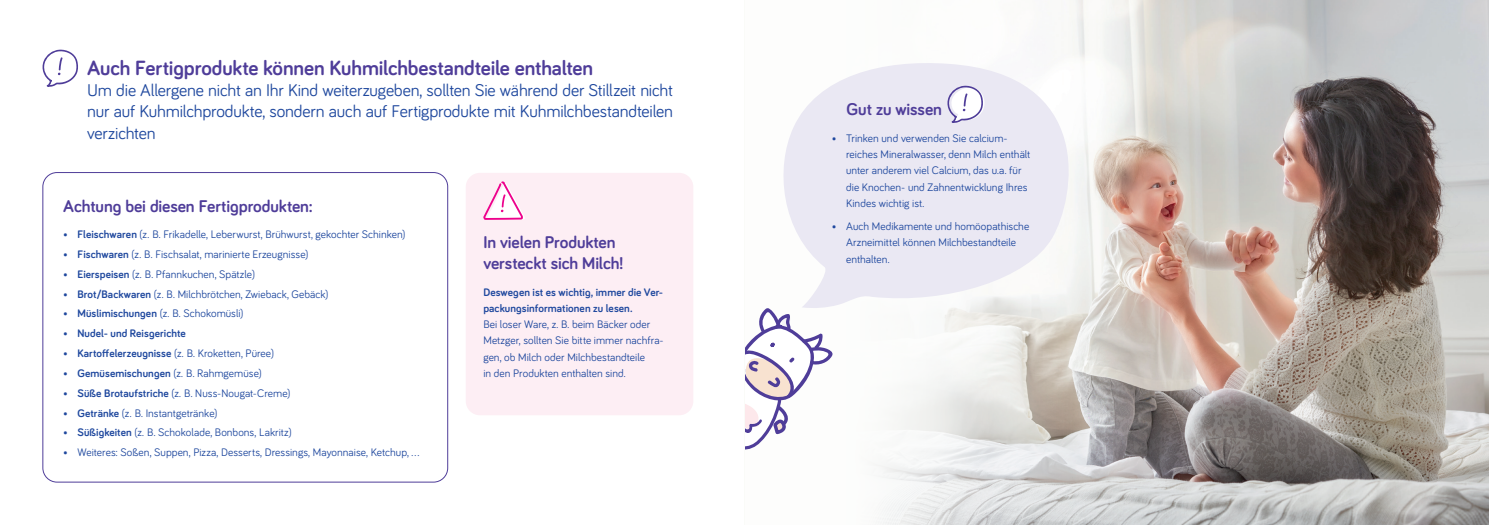
<style>
.page{position:relative;width:1489px;height:525px;background:#fff}
.page>*{position:absolute;margin:0;border:0;box-sizing:border-box;transform-origin:0 0}
.t1{font:700 21.25px "Bariol";letter-spacing:-.005em;color:#4f3d99}
.t2{font:17.5px/21px "Bariol";letter-spacing:-.01em;color:#1f489e;text-align:justify}
.t3{font:700 17.5px/21px "Bariol";letter-spacing:-.005em;color:#4f3d99}
.t4{font:11.25px/16.2px "Bariol";letter-spacing:.005em;color:#1f489e}
.t5{font:700 11.25px/16.2px "Bariol";letter-spacing:.01em;color:#1f489e}
.s1{font-weight:700}
.s2{font-weight:400}
</style>
<div class="page">
<img style="left:1254px;top:0;width:234px;height:524px">
<svg style="left:876px;top:0;width:378px;height:524px"></svg>
<svg style="left:745px;top:308px;width:88px;height:142px"></svg>
<svg style="left:783px;top:59px;width:313px;height:249px;fill:#eae8f3"></svg>
<svg style="left:42px;top:49px;width:36px;height:38px"></svg>
<svg style="left:945px;top:84px;width:39px;height:40px"></svg>
<div style="left:43px;top:172px;width:405px;height:310px;border:1px solid #4f3d99;border-radius:14px"></div>
<div style="left:466px;top:173px;width:227px;height:242px;background:#fdeef4;border-radius:14px"></div>
<svg style="left:483px;top:181px;width:42px;height:39px"></svg>
<h1 class="t1" style="left:87px;top:54px;width:507px">Auch Fertigprodukte können Kuhmilchbestandteile enthalten</h1>
<h2 class="t2" style="left:87px;top:79px;width:587px">Um die Allergene nicht an Ihr Kind weiterzugeben, sollten Sie während der Stillzeit nicht nur auf Kuhmilchprodukte, sondern auch auf Fertigprodukte mit Kuhmilchbestandteilen verzichten</h2>
<h2 class="t3" style="left:63px;top:195px;width:251px">Achtung bei diesen Fertigprodukten:</h2>
<p class="t4" style="left:63px;top:225px;width:344px"><span class="s1">• Fleischwaren</span> (z. B. Frikadelle, Leberwurst, Brühwurst, gekochter Schinken)</p>
<p class="t4" style="left:63px;top:245px;width:247px"><span class="s1">• Fischwaren</span> (z. B. Fischsalat, marinierte Erzeugnisse)</p>
<p class="t4" style="left:63px;top:265px;width:193px"><span class="s1">• Eierspeisen</span> (z. B. Pfannkuchen, Spätzle)</p>
<p class="t4" style="left:63px;top:285px;width:267px"><span class="s1">• Brot/Backwaren</span> (z. B. Milchbrötchen, Zwieback, Gebäck)</p>
<p class="t4" style="left:63px;top:305px;width:182px"><span class="s1">• Müslimischungen</span> (z. B. Schokomüsli)</p>
<p class="t5" style="left:63px;top:325px;width:124px">• Nudel- und Reisgerichte</p>
<p class="t5" style="left:63px;top:344px;width:212px">• Kartoffelerzeugnisse <span class="s2">(z. B. Kroketten, Püree)</span></p>
<p class="t5" style="left:63px;top:364px;width:200px">• Gemüsemischungen <span class="s2">(z. B. Rahmgemüse)</span></p>
<p class="t4" style="left:63px;top:384px;width:229px"><span class="s1">• Süße Brotaufstriche</span> (z. B. Nuss-Nougat-Creme)</p>
<p class="t4" style="left:63px;top:404px;width:156px"><span class="s1">• Getränke</span> (z. B. Instantgetränke)</p>
<p class="t4" style="left:63px;top:423px;width:230px"><span class="s1">• Süßigkeiten</span> (z. B. Schokolade, Bonbons, Lakritz)</p>
<p class="t4" style="left:63px;top:443px;width:358px">• Weiteres: Soßen, Suppen, Pizza, Desserts, Dressings, Mayonnaise, Ketchup, ...</p>
<h2 class="t3" style="left:483px;top:231px;width:141px">In vielen Produkten versteckt sich Milch!</h2>
<p class="t5" style="left:483px;top:283px;width:181px">Deswegen ist es wichtig, immer die Ver&shy;packungsinformationen zu lesen.</p>
<p class="t4" style="left:483px;top:315px;width:182px">Bei loser Ware, z. B. beim Bäcker oder Metzger, sollten Sie bitte immer nachfra&shy;gen, ob Milch oder Milchbestandteile<br>in den Produkten enthalten sind.</p>
<h2 class="t3" style="left:846px;top:98px;width:97px">Gut zu wissen</h2>
<p class="t4" style="left:846px;top:129px;width:186px;text-indent:-14px">• Trinken und verwenden Sie calcium&shy;reiches Mineralwasser, denn Milch enthält unter anderem viel Calcium, das u.a. für die Knochen- und Zahnentwicklung Ihres Kindes wichtig ist.</p>
<p class="t4" style="left:846px;top:217px;width:184px;text-indent:-14px">• Auch Medikamente und homöopathische<br>Arzneimittel können Milchbestandteile enthalten.</p>
</div>
